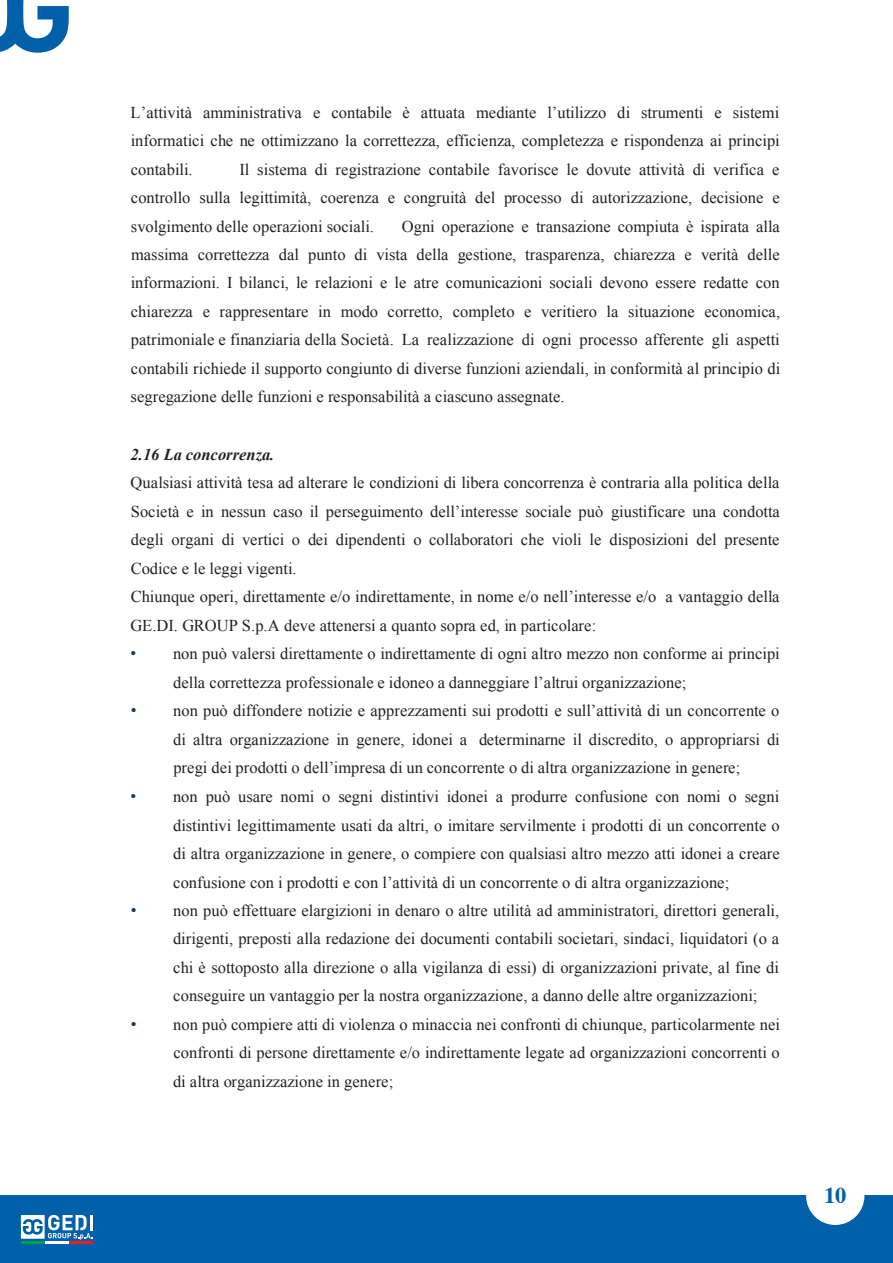
<style>
.page{position:relative;width:893px;height:1263px;background:#fff}
.page>*{position:absolute;margin:0;border:0;box-sizing:border-box;transform-origin:0 0}
.t1{font:700 22.5px "Times";color:#0060aa}
.t2{font:16.5px/28.5px "Times New Roman";color:#231f20;text-align:justify}
.t3{font:italic 700 16.5px "Times New Roman";color:#231f20}
.s1{font-family:"Arial";color:#153860}
</style>
<div class="page">
<svg style="left:0;top:0;width:69px;height:53px"></svg>
<div style="left:0;top:1196px;width:893px;height:67px;background:#0060aa"></div>
<hr style="left:21px;top:1241px;width:24px;height:3px;background:#009f4d">
<hr style="left:45px;top:1241px;width:24px;height:3px;background:#fff">
<hr style="left:69px;top:1241px;width:24px;height:3px;background:#ed1d24">
<hr style="left:90px;top:1215px;width:3px;height:15px;background:#fff">
<svg style="left:21px;top:1215px;width:71px;height:25px"></svg>
<div style="left:806px;top:1166px;width:58px;height:59px;background:#fff;border-radius:50%"></div>
<p class="t2" style="left:131px;top:98px;width:651px">L’attività amministrativa e contabile è attuata mediante l’utilizzo di strumenti e sistemi informatici che ne ottimizzano la correttezza, efficienza, completezza e rispondenza ai principi contabili.</p>
<p class="t2" style="left:131px;top:155px;width:650px;text-indent:109px">Il sistema di registrazione contabile favorisce le dovute attività di verifica e controllo sulla legittimità, coerenza e congruità del processo di autorizzazione, decisione e svolgimento delle operazioni sociali.</p>
<p class="t2" style="left:131px;top:212px;width:651px;text-indent:271px">Ogni operazione e transazione compiuta è ispirata alla massima correttezza dal punto di vista della gestione, trasparenza, chiarezza e verità delle informazioni. I bilanci, le relazioni e le atre comunicazioni sociali devono essere redatte con chiarezza e rappresentare in modo corretto, completo e veritiero la situazione economica, patrimoniale e finanziaria della Società. La realizzazione di ogni processo afferente gli aspetti contabili richiede il supporto congiunto di diverse funzioni aziendali, in conformità al principio di segregazione delle funzioni e responsabilità a ciascuno assegnate.</p>
<p class="t3" style="left:131px;top:443px;width:145px">2.16 La concorrenza.</p>
<p class="t2" style="left:131px;top:468px;width:651px;text-align:left">Qualsiasi attività tesa ad alterare le condizioni di libera concorrenza è contraria alla politica della Società e in nessun caso il perseguimento dell’interesse sociale può giustificare una condotta degli organi di vertici o dei dipendenti o collaboratori che violi le disposizioni del presente Codice e le leggi vigenti.<br>Chiunque operi, direttamente e/o indirettamente, in nome e/o nell’interesse e/o a vantaggio della GE.DI. GROUP S.p.A deve attenersi a quanto sopra ed, in particolare:</p>
<p class="t2" style="left:173px;top:639px;width:608px;text-indent:-43px"><span class="s1">•</span> non può valersi direttamente o indirettamente di ogni altro mezzo non conforme ai principi della correttezza professionale e idoneo a danneggiare l’altrui organizzazione;</p>
<p class="t2" style="left:173px;top:696px;width:608px;text-indent:-42px"><span class="s1">•</span> non può diffondere notizie e apprezzamenti sui prodotti e sull’attività di un concorrente o di altra organizzazione in genere, idonei a determinarne il discredito, o appropriarsi di pregi dei prodotti o dell’impresa di un concorrente o di altra organizzazione in genere;</p>
<p class="t2" style="left:173px;top:782px;width:608px;text-indent:-42px"><span class="s1">•</span> non può usare nomi o segni distintivi idonei a produrre confusione con nomi o segni distintivi legittimamente usati da altri, o imitare servilmente i prodotti di un concorrente o di altra organizzazione in genere, o compiere con qualsiasi altro mezzo atti idonei a creare confusione con i prodotti e con l’attività di un concorrente o di altra organizzazione;</p>
<p class="t2" style="left:173px;top:896px;width:608px;text-indent:-42px"><span class="s1">•</span> non può effettuare elargizioni in denaro o altre utilità ad amministratori, direttori generali, dirigenti, preposti alla redazione dei documenti contabili societari, sindaci, liquidatori (o a chi è sottoposto alla direzione o alla vigilanza di essi) di organizzazioni private, al fine di conseguire un vantaggio per la nostra organizzazione, a danno delle altre organizzazioni;</p>
<p class="t2" style="left:173px;top:1010px;width:608px;text-indent:-42px"><span class="s1">•</span> non può compiere atti di violenza o minaccia nei confronti di chiunque, particolarmente nei confronti di persone direttamente e/o indirettamente legate ad organizzazioni concorrenti o di altra organizzazione in genere;</p>
<h1 class="t1" style="left:824px;top:1174px;width:24px">10</h1>
</div>
